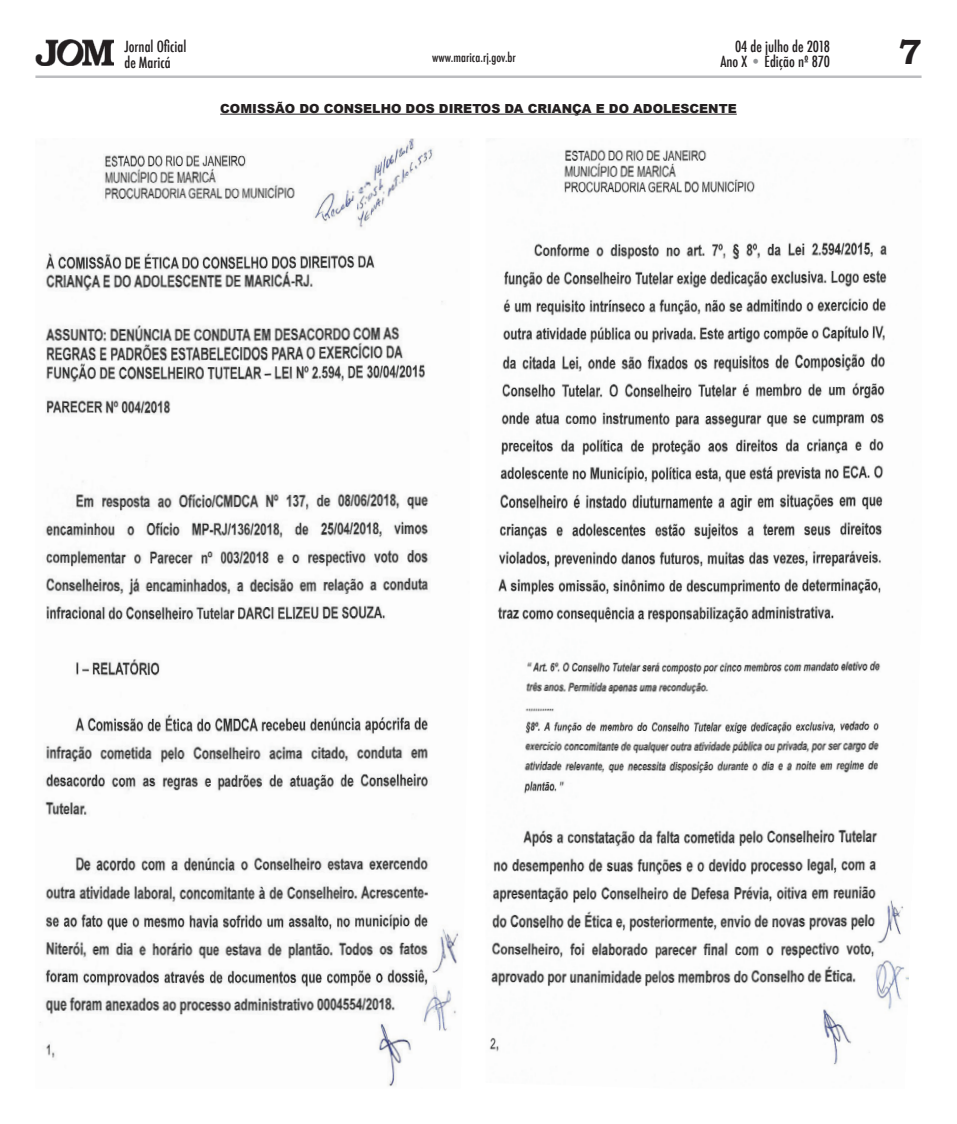
<style>
.page{position:relative;width:957px;height:1124px;background:#fff}
.page>*{position:absolute;margin:0;border:0;box-sizing:border-box;transform-origin:0 0}
.t1{font:700 35px "Bookman Old Style";color:#231f20}
.t2{font:500 condensed 15px/15.6px "Futura";color:#231f20}
.t3{font:900 12.5px "Arial";color:#231f20}
.t4{font:500 condensed 12.5px "Futura";color:#231f20}
.s1{color:#939598}
</style>
<div class="page">
<img style="left:35px;top:40px;width:79px;height:25px">
<hr style="left:35px;top:75px;width:886px;height:3px;background:#bcbdc0">
<img style="left:40px;top:138px;width:419px;height:949px">
<img style="left:489px;top:138px;width:420px;height:927px">
<hr style="left:220px;top:114px;width:517px;height:1px;background:#231f20">
<p class="t2" style="left:124px;top:39px;width:63px">Jornal Oficial de Maricá</p>
<p class="t2" style="left:735px;top:38px;width:97px">04 de julho de 2018</p>
<p class="t4" style="left:432px;top:49px;width:85px">www.marica.rj.gov.br</p>
<p class="t2" style="left:720px;top:54px;width:111px">Ano X <span class="s1">•</span> Edição nº 870</p>
<p class="t3" style="left:220px;top:99px;width:518px">COMISSÃO DO CONSELHO DOS DIRETOS DA CRIANÇA E DO ADOLESCENTE</p>
<h1 class="t1" style="left:898px;top:27px;width:25px">7</h1>
</div>
